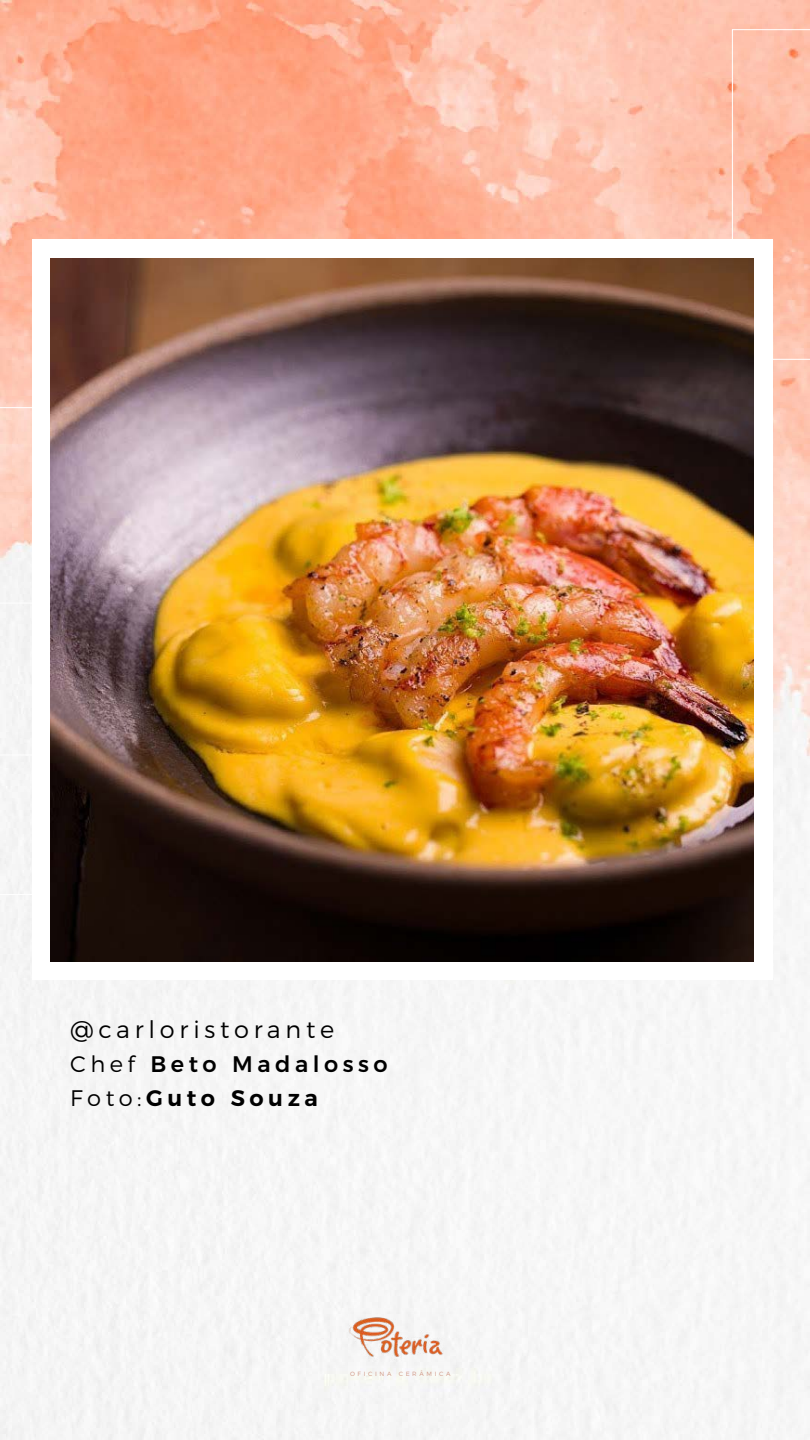
<style>
.page{position:relative;width:810px;height:1440px;background:#fff}
.page>*{position:absolute;margin:0;border:0;box-sizing:border-box;transform-origin:0 0}
.t1{font:300 24px "Montserrat";letter-spacing:.2em;color:#000}
.t2{font:500 22.5px/33.8px "Montserrat";letter-spacing:.2em;color:#000}
.t3{font:300 6.07px "Montserrat";letter-spacing:.44em;color:#cf9381}
.s1{font-weight:300}
.s2{font-weight:600}
</style>
<div class="page">
<img style="left:0;top:0;width:810px;height:1440px">
<img style="left:343px;top:1313px;width:114px;height:52px">
<svg style="left:0;top:407px;width:32px;height:488px"></svg>
<div style="left:0;top:603px;width:32px;height:152px;background:#f5f5f5"></div>
<svg style="left:732px;top:29px;width:78px;height:331px;background:#fdb9a1"></svg>
<div style="left:32px;top:240px;width:740px;height:740px;background:#fff"></div>
<img style="left:50px;top:258px;width:704px;height:704px">
<p class="t1" style="left:70px;top:1011px;width:266px">@carloristorante</p>
<p class="t2" style="left:70px;top:1046px;width:319px"><span class="s1">Chef</span> Beto Madalosso<br><span class="s1">Foto:</span><span class="s2">Guto Souza</span></p>
<p class="t3" style="left:350px;top:1369px;width:102px">OFICINA CERÂMICA</p>
</div>
